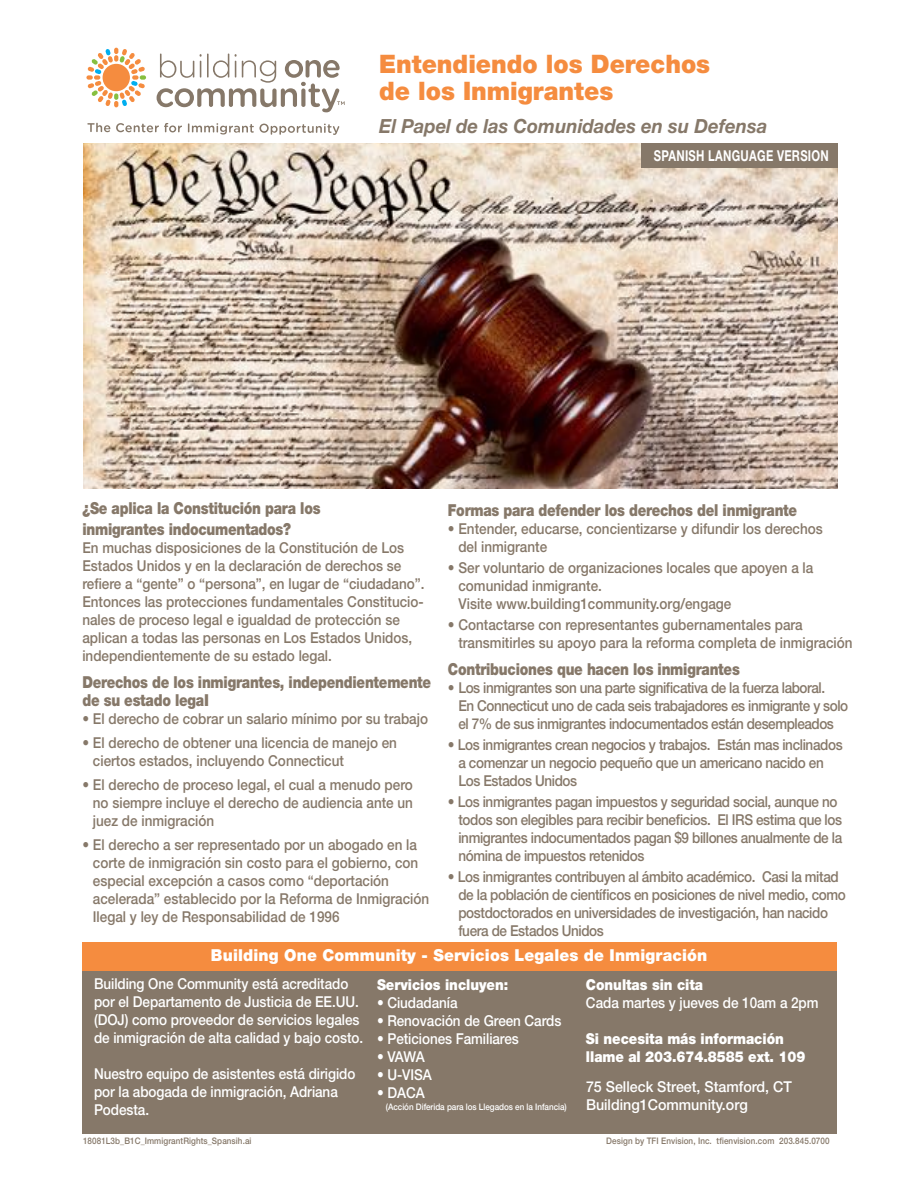
<style>
.page{position:relative;width:918px;height:1187px;background:#fff}
.page>*{position:absolute;margin:0;border:0;box-sizing:border-box;transform-origin:0 0}
.t1{font:900 25.5px/27px "Helvetica Neue LT Std";color:#f58c3f;scale:.95 1}
.t2{font:italic 700 19.5px "Helvetica Neue LT Std";color:#867869;scale:.95 1}
.t3{font:900 16.5px/21px "Helvetica Neue LT Std";letter-spacing:-.02em;color:#867869;scale:.83 1}
.t4{font:900 16.5px "Helvetica Neue LT Std";letter-spacing:.01em;color:#fff;scale:.95 1}
.t5{font:500 15px/18px "Helvetica Neue LT Std";color:#867869;scale:.9 1}
.t6{font:500 15px/18px "Helvetica Neue LT Std";letter-spacing:-.025em;color:#867869;scale:.9 1}
.t7{font:500 15px/18px "Helvetica Neue LT Std";letter-spacing:-.005em;color:#fff;scale:.9 1}
.t8{font:500 15px/18px "Helvetica Neue LT Std";letter-spacing:-.03em;color:#867869;scale:.9 1}
.t9{font:900 15px/18px "Helvetica Neue LT Std";letter-spacing:-.005em;color:#fff;scale:.9 1}
.t10{font:500 15px/18px "Helvetica Neue LT Std";letter-spacing:-.005em;color:#fff;scale:.95 1}
.t11{font:700 15px "Helvetica Neue LT Std";letter-spacing:.025em;color:#fff;scale:.75 1}
.t12{font:500 9px "Helvetica Neue LT Std";letter-spacing:.01em;color:#867869;scale:.9 1}
.t13{font:500 9px "Helvetica Neue LT Std";letter-spacing:-.005em;color:#fff;scale:.9 1}
</style>
<div class="page">
<svg style="left:86px;top:48px;width:60px;height:59px"></svg>
<svg style="left:157px;top:53px;width:188px;height:59px"></svg>
<svg style="left:87px;top:123px;width:23px;height:9px"></svg>
<svg style="left:116px;top:123px;width:66px;height:9px"></svg>
<svg style="left:188px;top:123px;width:151px;height:12px"></svg>
<div style="left:83px;top:947px;width:754px;height:185px;background:#867869"></div>
<div style="left:83px;top:941px;width:754px;height:29px;background:#f58c3f"></div>
<img style="left:83px;top:144px;width:755px;height:344px">
<div style="left:642px;top:143px;width:196px;height:24px;background:#867869"></div>
<h1 class="t1" style="left:379px;top:50px;width:350px">Entendiendo los Derechos de los Inmigrantes</h1>
<h2 class="t2" style="left:379px;top:114px;width:410px">El Papel de las Comunidades en su Defensa</h2>
<p class="t11" style="left:654px;top:146px;width:235px">SPANISH LANGUAGE VERSION</p>
<p class="t3" style="left:82px;top:497px;width:288px">¿Se aplica la Constitución para los inmigrantes indocumentados?</p>
<p class="t5" style="left:82px;top:538px;width:382px">En muchas disposiciones de la Constitución de Los Estados Unidos y en la declaración de derechos se refiere a “gente” o “persona”, en lugar de “ciudadano”.<br>Entonces las protecciones fundamentales Constitucio&shy;nales de proceso legal e igualdad de protección se aplican a todas las personas en Los Estados Unidos, independientemente de su estado legal.</p>
<p class="t3" style="left:82px;top:673px;width:422px;line-height:18px">Derechos de los inmigrantes, independientemente de su estado legal</p>
<p class="t5" style="left:82px;top:709px;width:386px">• El derecho de cobrar un salario mínimo por su trabajo</p>
<p class="t5" style="left:93px;top:733px;width:339px;text-indent:-11px">• El derecho de obtener una licencia de manejo en ciertos estados, incluyendo Connecticut</p>
<p class="t5" style="left:93px;top:775px;width:357px;text-align:justify;text-indent:-11px">• El derecho de proceso legal, el cual a menudo pero no siempre incluye el derecho de audiencia ante un juez de inmigración</p>
<p class="t5" style="left:93px;top:835px;width:375px;text-indent:-11px">• El derecho a ser representado por un abogado en la corte de inmigración sin costo para el gobierno, con especial excepción a casos como “deportación acelerada” establecido por la Reforma de Inmigración Ilegal y ley de Responsabilidad de 1996</p>
<p class="t3" style="left:448px;top:499px;width:422px">Formas para defender los derechos del inmigrante</p>
<p class="t5" style="left:458px;top:519px;width:406px;text-indent:-11px">• Entender, educarse, concientizarse y difundir los derechos del inmigrante</p>
<p class="t5" style="left:458px;top:558px;width:396px;text-indent:-11px">• Ser voluntario de organizaciones locales que apoyen a la comunidad inmigrante.<br>Visite www.building1community.org/engage</p>
<p class="t5" style="left:458px;top:615px;width:439px;text-indent:-11px">• Contactarse con representantes gubernamentales para transmitirles su apoyo para la reforma completa de inmigración</p>
<p class="t3" style="left:448px;top:658px;width:353px">Contribuciones que hacen los inmigrantes</p>
<p class="t8" style="left:458px;top:678px;width:435px;text-indent:-11px">• Los inmigrantes son una parte significativa de la fuerza laboral.<br>En Connecticut uno de cada seis trabajadores es inmigrante y solo el 7% de sus inmigrantes indocumentados están desempleados</p>
<p class="t6" style="left:458px;top:735px;width:428px;text-indent:-11px">• Los inmigrantes crean negocios y trabajos. Están mas inclinados a comenzar un negocio pequeño que un americano nacido en<br>Los Estados Unidos</p>
<p class="t6" style="left:458px;top:792px;width:428px;text-indent:-11px">• Los inmigrantes pagan impuestos y seguridad social, aunque no todos son elegibles para recibir beneficios. El IRS estima que los inmigrantes indocumentados pagan $9 billones anualmente de la nómina de impuestos retenidos</p>
<p class="t6" style="left:458px;top:867px;width:432px;text-indent:-11px">• Los inmigrantes contribuyen al ámbito académico. Casi la mitad de la población de científicos en posiciones de nivel medio, como postdoctorados en universidades de investigación, han nacido fuera de Estados Unidos</p>
<p class="t4" style="left:211px;top:944px;width:524px">Building One Community - Servicios Legales de Inmigración</p>
<p class="t9" style="left:377px;top:975px;width:147px">Servicios incluyen:</p>
<p class="t7" style="left:377px;top:993px;width:91px">• Ciudadanía</p>
<p class="t7" style="left:377px;top:1011px;width:206px">• Renovación de Green Cards</p>
<p class="t7" style="left:377px;top:1029px;width:159px">• Peticiones Familiares</p>
<p class="t7" style="left:377px;top:1047px;width:55px">• VAWA</p>
<p class="t7" style="left:377px;top:1065px;width:62px">• U-VISA</p>
<p class="t7" style="left:377px;top:1083px;width:55px">• DACA</p>
<p class="t13" style="left:386px;top:1101px;width:203px">(Acción Diferida para los Llegados en la Infancia)</p>
<p class="t7" style="left:94px;top:974px;width:301px">Building One Community está acreditado por el Departamento de Justicia de EE.UU. (DOJ) como proveedor de servicios legales de inmigración de alta calidad y bajo costo.</p>
<p class="t7" style="left:94px;top:1064px;width:292px">Nuestro equipo de asistentes está dirigido por la abogada de inmigración, Adriana<br>Podesta.</p>
<p class="t9" style="left:586px;top:975px;width:132px">Conultas sin cita</p>
<p class="t7" style="left:586px;top:993px;width:260px">Cada martes y jueves de 10am a 2pm</p>
<p class="t9" style="left:586px;top:1029px;width:245px">Si necesita más información llame al 203.674.8585 ext. 109</p>
<p class="t10" style="left:586px;top:1077px;width:218px">75 Selleck Street, Stamford, CT<br>Building1Community.org</p>
<p class="t12" style="left:83px;top:1135px;width:189px">18081L3b_B1C_ImmigrantRights_Spansih.ai</p>
<p class="t12" style="left:606px;top:1135px;width:250px">Design by TFI Envision, Inc. tfienvision.com 203.845.0700</p>
</div>
